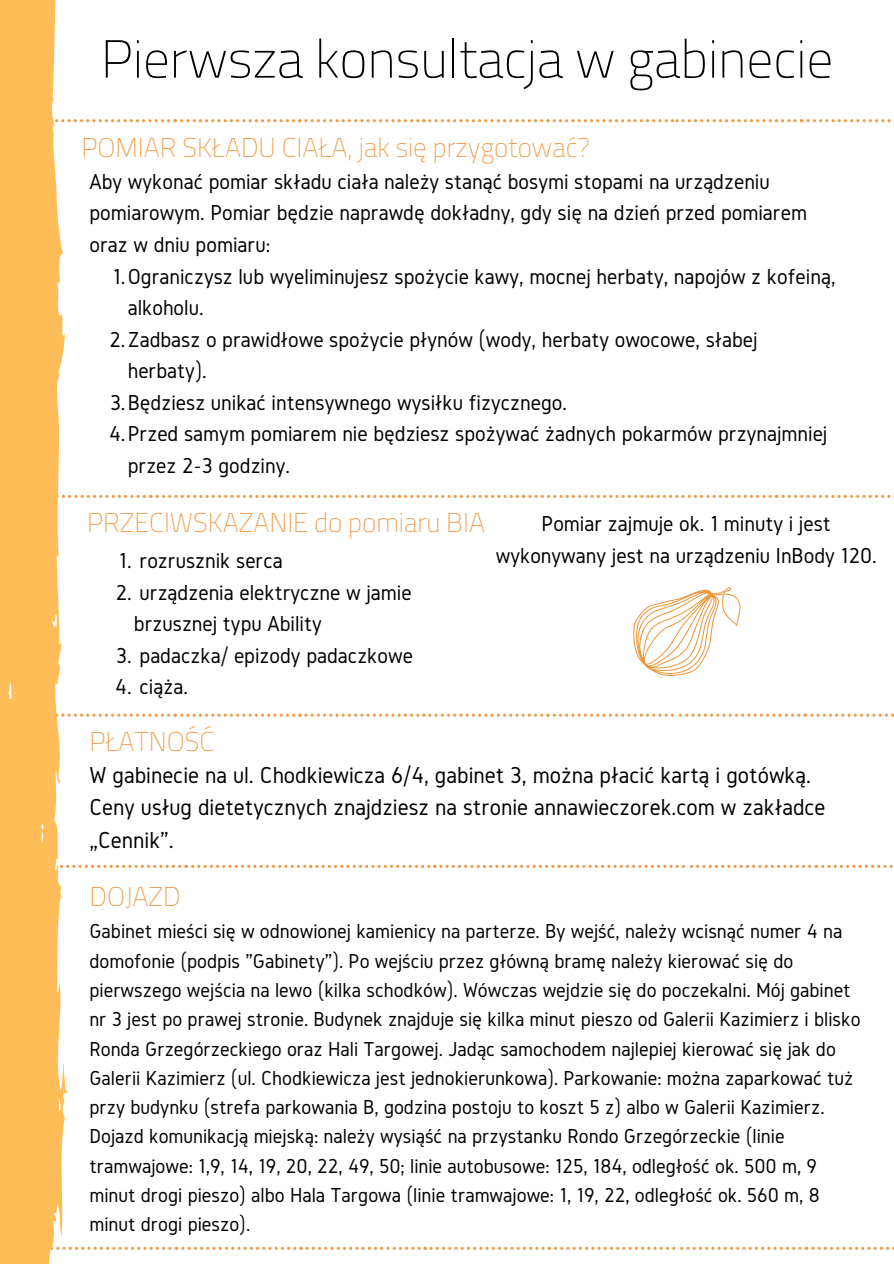
<style>
.page{position:relative;width:894px;height:1264px;background:#fff}
.page>*{position:absolute;margin:0;border:0;box-sizing:border-box;transform-origin:0 0}
.t1{font:200 53.4px "Cairo";color:#000}
.t2{font:200 27px "Cairo";color:#ef9a47}
.t3{font:24px/32.7px "Gidole";color:#000}
.t4{font:22.5px/31.5px "Gidole";color:#000}
.t5{font:21px/29.2px "Gidole";color:#000}
</style>
<div class="page">
<svg style="left:0;top:0;width:67px;height:1263px;background:#fec56f"></svg>
<svg style="left:25px;top:495px;width:869px;height:3px"></svg>
<svg style="left:49px;top:119px;width:845px;height:3px"></svg>
<svg style="left:49px;top:713px;width:845px;height:3px"></svg>
<svg style="left:50px;top:1246px;width:844px;height:3px"></svg>
<svg style="left:633px;top:587px;width:108px;height:89px"></svg>
<svg style="left:60px;top:864px;width:833px;height:4px"></svg>
<h1 class="t1" style="left:101px;top:16px;width:733px">Pierwsza konsultacja w gabinecie</h1>
<p class="t2" style="left:81px;top:125px;width:509px">POMIAR SKŁADU CIAŁA, jak się przygotować?</p>
<p class="t4" style="left:89px;top:166px;width:719px">Aby wykonać pomiar składu ciała należy stanąć bosymi stopami na urządzeniu pomiarowym. Pomiar będzie naprawdę dokładny, gdy się na dzień przed pomiarem oraz w dniu pomiaru:</p>
<p class="t4" style="left:113px;top:260px;width:724px">1.Ograniczysz lub wyeliminujesz spożycie kawy, mocnej herbaty, napojów z kofeiną,</p>
<p class="t4" style="left:128px;top:292px;width:77px">alkoholu.</p>
<p class="t4" style="left:109px;top:323px;width:649px">2.Zadbasz o prawidłowe spożycie płynów (wody, herbaty owocowe, słabej</p>
<p class="t4" style="left:128px;top:355px;width:80px">herbaty).</p>
<p class="t4" style="left:110px;top:386px;width:458px">3.Będziesz unikać intensywnego wysiłku fizycznego.</p>
<p class="t4" style="left:109px;top:418px;width:719px">4.Przed samym pomiarem nie będziesz spożywać żadnych pokarmów przynajmniej</p>
<p class="t4" style="left:128px;top:449px;width:164px">przez 2-3 godziny.</p>
<p class="t2" style="left:87px;top:501px;width:399px">PRZECIWSKAZANIE do pomiaru BIA</p>
<p class="t4" style="left:119px;top:545px;width:165px">1. rozrusznik serca</p>
<p class="t4" style="left:134px;top:576px;width:279px;text-indent:-18px">2. urządzenia elektryczne w jamie brzusznej typu Ability</p>
<p class="t4" style="left:116px;top:639px;width:298px">3. padaczka/ epizody padaczkowe</p>
<p class="t4" style="left:115px;top:671px;width:74px">4. ciąża.</p>
<p class="t4" style="left:495px;top:508px;width:382px;text-align:center">Pomiar zajmuje ok. 1 minuty i jest wykonywany jest na urządzeniu InBody 120.</p>
<p class="t2" style="left:89px;top:719px;width:126px">PŁATNOŚĆ</p>
<p class="t3" style="left:89px;top:758px;width:737px">W gabinecie na ul. Chodkiewicza 6/4, gabinet 3, można płacić kartą i gotówką.<br>Ceny usług dietetycznych znajdziesz na stronie annawieczorek.com w zakładce „Cennik".</p>
<p class="t2" style="left:89px;top:874px;width:93px">DOJAZD</p>
<p class="t5" style="left:89px;top:917px;width:772px">Gabinet mieści się w odnowionej kamienicy na parterze. By wejść, należy wcisnąć numer 4 na domofonie (podpis "Gabinety"). Po wejściu przez główną bramę należy kierować się do pierwszego wejścia na lewo (kilka schodków). Wówczas wejdzie się do poczekalni. Mój gabinet nr 3 jest po prawej stronie. Budynek znajduje się kilka minut pieszo od Galerii Kazimierz i blisko Ronda Grzegórzeckiego oraz Hali Targowej. Jadąc samochodem najlepiej kierować się jak do Galerii Kazimierz (ul. Chodkiewicza jest jednokierunkowa). Parkowanie: można zaparkować tuż przy budynku (strefa parkowania B, godzina postoju to koszt 5 z) albo w Galerii Kazimierz.<br>Dojazd komunikacją miejską: należy wysiąść na przystanku Rondo Grzegórzeckie (linie tramwajowe: 1,9, 14, 19, 20, 22, 49, 50; linie autobusowe: 125, 184, odległość ok. 500 m, 9 minut drogi pieszo) albo Hala Targowa (linie tramwajowe: 1, 19, 22, odległość ok. 560 m, 8 minut drogi pieszo).</p>
</div>
